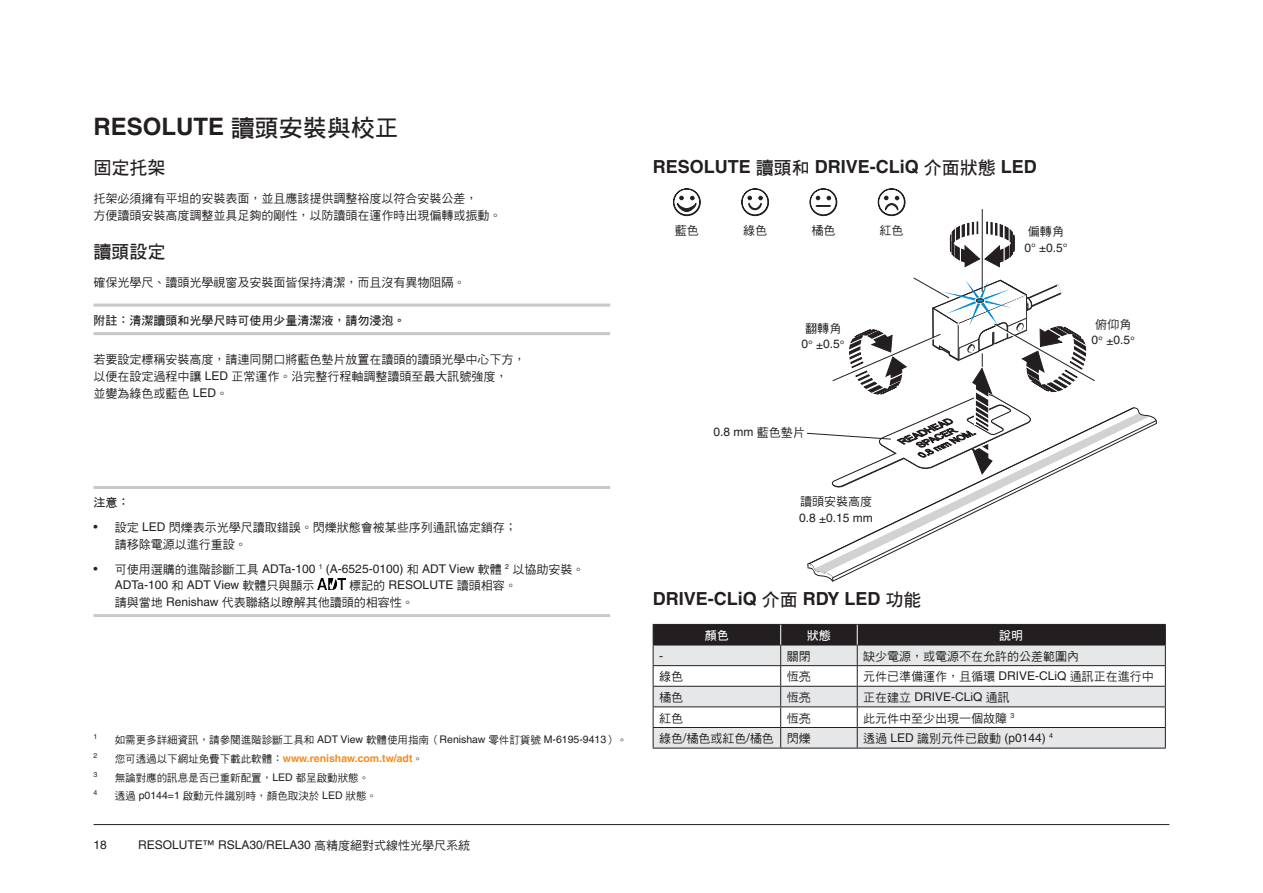
<style>
.page{position:relative;width:1263px;height:893px;background:#fff}
.page>*{position:absolute;margin:0;border:0;box-sizing:border-box;transform-origin:0 0}
.Heading_1__16pt_bold{font:700 24px "Helvetica LT Pro";color:#231f20}
.Heading_4__12pt_bold{font:700 18px "Helvetica LT Pro";color:#231f20}
.Heading_4__12pt_bold-2{font:18px "DF Hei W7 WIN BF";color:#231f20}
._8pt_Body_Text{font:12px/16.5px "DF Hei W5 WIN BF";color:#231f20}
.Table_body_left_alig{font:12px/16.5px "Helvetica LT Pro";color:#231f20}
.Table_body_left_alig-2{font:12px "DF Hei W5 WIN BF";color:#231f20}
.Figure_annotation_ce{font:12px/16.5px "Helvetica LT Pro";color:#231f20;text-align:center}
._8pt_Note{font:12px "DF Hei W7 WIN BF";color:#231f20}
.Figure_annotation_ri{font:12px "Helvetica LT Pro";color:#231f20}
.Figure_annotation_ce-2{font:12px "DF Hei W5 WIN BF";color:#231f20}
.Inside_Table_header{font:12px "DF Hei W7 WIN BF";color:#fff}
._8pt_Note_First_para{font:12px "DF Hei W7 WIN BF";color:#231f20}
.Footnote{font:10.5px "DF Hei W5 WIN BF";color:#231f20}
.Footnote-2{font:700 10.5px "Helvetica LT Pro";color:#f68c1f}
.Footnote-3{font:7.05px "Helvetica LT Pro";color:#231f20}
.s1{font-family:"DF Hei W7 WIN BF";font-weight:400}
.s2{font-family:"Helvetica LT Pro"}
.s3{font-family:"DF Hei W5 WIN BF"}
.s4{font-family:"DF Hei W5 WIN BF";font-weight:400;color:#231f20}
</style>
<div class="page">
<hr style="left:94px;top:824px;width:1075px;height:1px;background:#231f20">
<svg style="left:950px;top:222px;width:65px;height:45px"></svg>
<svg style="left:814px;top:413px;width:336px;height:160px"></svg>
<svg style="left:807px;top:564px;width:27px;height:18px"></svg>
<svg style="left:1132px;top:407px;width:25px;height:17px"></svg>
<hr style="left:982px;top:209px;width:1px;height:83px;background:#231f20">
<hr style="left:94px;top:304px;width:516px;height:3px;background:#c7c8ca">
<hr style="left:94px;top:332px;width:516px;height:3px;background:#c7c8ca">
<hr style="left:94px;top:486px;width:516px;height:3px;background:#c7c8ca">
<hr style="left:94px;top:614px;width:516px;height:3px;background:#c7c8ca">
<img style="left:318px;top:579px;width:28px;height:10px">
<svg style="left:673px;top:188px;width:28px;height:28px"></svg>
<svg style="left:741px;top:188px;width:28px;height:28px"></svg>
<svg style="left:809px;top:188px;width:28px;height:28px"></svg>
<svg style="left:878px;top:188px;width:28px;height:28px"></svg>
<hr style="left:653px;top:748px;width:128px;height:1px;background:#231f20">
<hr style="left:781px;top:748px;width:76px;height:1px;background:#231f20">
<hr style="left:857px;top:748px;width:309px;height:1px;background:#231f20">
<svg style="left:653px;top:624px;width:513px;height:124px"></svg>
<svg style="left:807px;top:277px;width:288px;height:211px"></svg>
<p class="Heading_1__16pt_bold" style="left:94px;top:112px;width:307px">RESOLUTE <span class="s1">讀頭安裝與校正</span></p>
<p class="Heading_4__12pt_bold-2" style="left:94px;top:158px;width:73px">固定托架</p>
<p class="_8pt_Body_Text" style="left:94px;top:190px;width:410px">托架必須擁有平坦的安裝表面，並且應該提供調整裕度以符合安裝公差，<br>方便讀頭安裝高度調整並具足夠的剛性，以防讀頭在運作時出現偏轉或振動。</p>
<p class="Heading_4__12pt_bold-2" style="left:94px;top:242px;width:73px">讀頭設定</p>
<p class="_8pt_Body_Text" style="left:94px;top:274px;width:374px">確保光學尺、讀頭光學視窗及安裝面皆保持清潔，而且沒有異物阻隔。</p>
<p class="_8pt_Note" style="left:94px;top:314px;width:314px">附註：清潔讀頭和光學尺時可使用少量清潔液，請勿浸泡。</p>
<p class="_8pt_Body_Text" style="left:94px;top:352px;width:434px">若要設定標稱安裝高度，請連同開口將藍色墊片放置在讀頭的讀頭光學中心下方，以便在設定過程中讓 <span class="s2">LED</span> 正常運作。沿完整行程軸調整讀頭至最大訊號強度，<br>並變為綠色或藍色 <span class="s2">LED</span>。</p>
<p class="_8pt_Note_First_para" style="left:94px;top:496px;width:37px">注意：</p>
<p class="_8pt_Body_Text" style="left:115px;top:519px;width:404px;text-indent:-21px"><span class="s2">•</span> 設定 <span class="s2">LED</span> 閃爍表示光學尺讀取錯誤。閃爍狀態會被某些序列通訊協定鎖存；請移除電源以進行重設。</p>
<p class="Table_body_left_alig" style="left:115px;top:560px;width:471px;text-indent:-21px">• <span class="s3">可使用選購的進階診斷工具</span> ADTa-100 <sup>1</sup> (A-6525-0100) <span class="s3">和</span> ADT View <span class="s3">軟體</span> <sup>2</sup> <span class="s3">以協助安裝。<br></span>ADTa-100 <span class="s3">和</span> ADT View <span class="s3">軟體只與顯示</span></p>
<p class="_8pt_Body_Text" style="left:115px;top:577px;width:403px;text-indent:234px">標記的 <span class="s2">RESOLUTE</span> 讀頭相容。請與當地 <span class="s2">Renishaw</span> 代表聯絡以瞭解其他讀頭的相容性。</p>
<p class="Footnote-3" style="left:94px;top:733px;width:5px">1</p>
<p class="Footnote" style="left:115px;top:735px;width:514px">如需更多詳細資訊，請參閱進階診斷工具和 <span class="s2">ADT View</span> 軟體使用指南（<span class="s2">Renishaw</span> 零件訂貨號 <span class="s2">M-6195-9413</span>）。</p>
<p class="Footnote-3" style="left:94px;top:752px;width:5px">2</p>
<p class="Footnote-2" style="left:115px;top:752px;width:310px"><span class="s4">您可透過以下網址免費下載此軟體：</span>www.renishaw.com.tw/adt<span class="s4">。</span></p>
<p class="Footnote-3" style="left:94px;top:770px;width:5px">3</p>
<p class="Footnote" style="left:115px;top:772px;width:256px">無論對應的訊息是否已重新配置，<span class="s2">LED</span> 都呈啟動狀態。</p>
<p class="Footnote-3" style="left:94px;top:789px;width:5px">4</p>
<p class="Footnote" style="left:115px;top:791px;width:264px">透過 <span class="s2">p0144=1</span> 啟動元件識別時，顏色取決於 <span class="s2">LED</span> 狀態。</p>
<p class="Table_body_left_alig" style="left:94px;top:837px;width:15px">18</p>
<p class="Table_body_left_alig" style="left:138px;top:837px;width:334px">RESOLUTE™ RSLA30/RELA30 <span class="s3">高精度絕對式線性光學尺系統</span></p>
<p class="Heading_4__12pt_bold" style="left:653px;top:156px;width:386px">RESOLUTE <span class="s1">讀頭和</span> DRIVE-CLiQ <span class="s1">介面狀態</span> LED</p>
<p class="Figure_annotation_ce-2" style="left:675px;top:224px;width:25px">藍色</p>
<p class="Figure_annotation_ce-2" style="left:743px;top:224px;width:25px">綠色</p>
<p class="Figure_annotation_ce-2" style="left:811px;top:224px;width:25px">橘色</p>
<p class="Figure_annotation_ce-2" style="left:880px;top:224px;width:25px">紅色</p>
<p class="Figure_annotation_ce" style="left:801px;top:319px;width:45px"><span class="s3">翻轉角<br></span>0° ±0.5°</p>
<p class="Figure_annotation_ri" style="left:713px;top:425px;width:93px">0.8 mm <span class="s3">藍色墊片</span></p>
<p class="Figure_annotation_ce" style="left:799px;top:493px;width:75px;text-align:left"><span class="s3">讀頭安裝高度<br></span>0.8 ±0.15 mm</p>
<p class="Figure_annotation_ce" style="left:1024px;top:223px;width:45px"><span class="s3">偏轉角<br></span>0° ±0.5°</p>
<p class="Figure_annotation_ce" style="left:1091px;top:315px;width:45px"><span class="s3">俯仰角<br></span>0° ±0.5°</p>
<p class="Heading_4__12pt_bold" style="left:653px;top:588px;width:270px">DRIVE-CLiQ <span class="s1">介面</span> RDY LED <span class="s1">功能</span></p>
<p class="Inside_Table_header" style="left:705px;top:629px;width:25px">顏色</p>
<p class="Inside_Table_header" style="left:807px;top:629px;width:25px">狀態</p>
<p class="Inside_Table_header" style="left:999px;top:629px;width:25px">說明</p>
<p class="Table_body_left_alig" style="left:659px;top:647px;width:5px">-</p>
<p class="Table_body_left_alig-2" style="left:787px;top:650px;width:25px">關閉</p>
<p class="Table_body_left_alig-2" style="left:863px;top:650px;width:217px">缺少電源，或電源不在允許的公差範圍內</p>
<p class="Table_body_left_alig-2" style="left:659px;top:671px;width:25px">綠色</p>
<p class="Table_body_left_alig-2" style="left:787px;top:671px;width:25px">恆亮</p>
<p class="Table_body_left_alig-2" style="left:863px;top:671px;width:292px">元件已準備運作，且循環 <span class="s2">DRIVE-CLiQ</span> 通訊正在進行中</p>
<p class="Table_body_left_alig-2" style="left:659px;top:691px;width:25px">橘色</p>
<p class="Table_body_left_alig-2" style="left:787px;top:691px;width:25px">恆亮</p>
<p class="Table_body_left_alig" style="left:863px;top:688px;width:148px"><span class="s3">正在建立</span> DRIVE-CLiQ <span class="s3">通訊</span></p>
<p class="Table_body_left_alig-2" style="left:659px;top:712px;width:25px">紅色</p>
<p class="Table_body_left_alig-2" style="left:787px;top:712px;width:25px">恆亮</p>
<p class="Table_body_left_alig-2" style="left:863px;top:712px;width:153px">此元件中至少出現一個故障 <sup>3</sup></p>
<p class="Table_body_left_alig-2" style="left:659px;top:732px;width:116px">綠色<span class="s2">/</span>橘色或紅色<span class="s2">/</span>橘色</p>
<p class="Table_body_left_alig-2" style="left:787px;top:732px;width:25px">閃爍</p>
<p class="Table_body_left_alig" style="left:863px;top:730px;width:191px"><span class="s3">透過</span> LED <span class="s3">識別元件已啟動</span> (p0144) <sup>4</sup></p>
</div>
